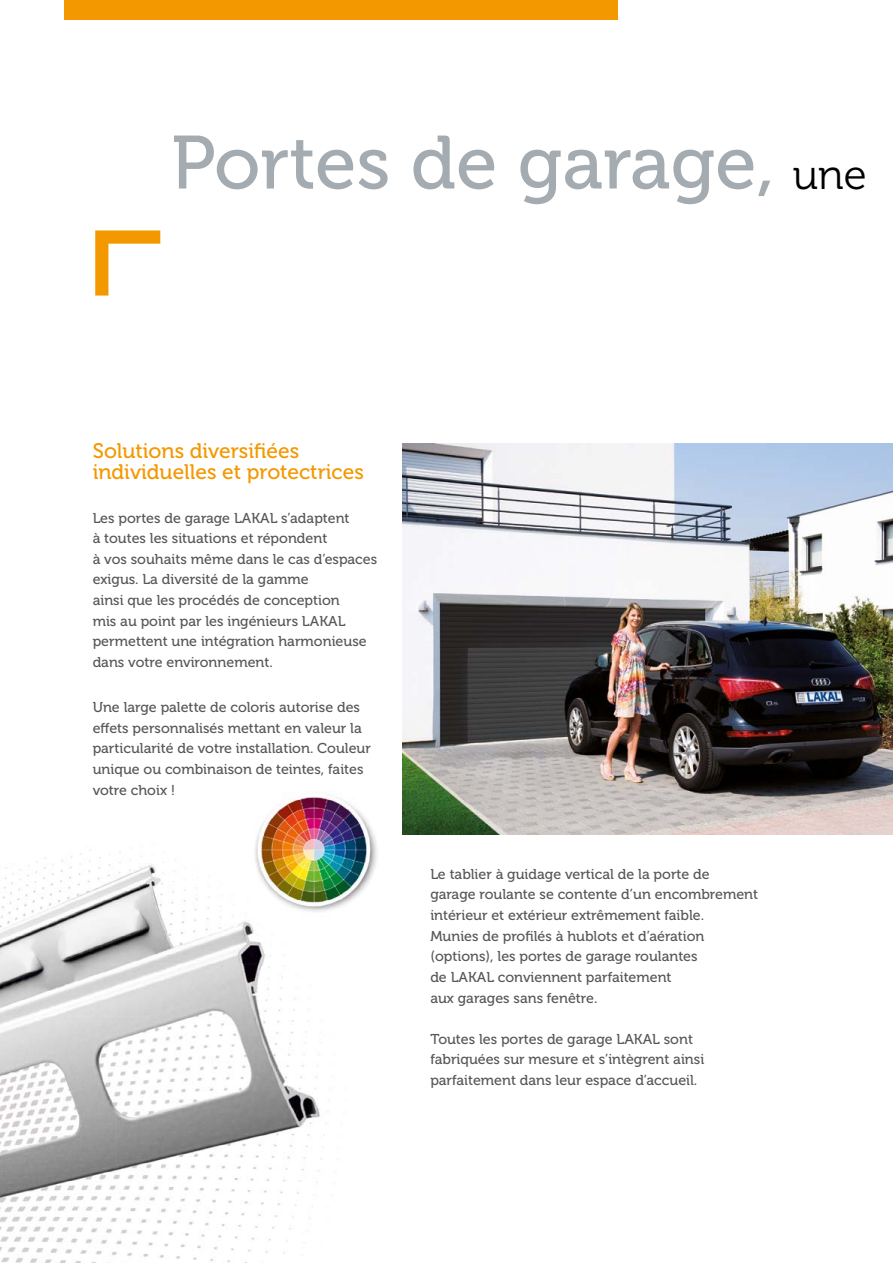
<style>
.page{position:relative;width:893px;height:1263px;background:#fff}
.page>*{position:absolute;margin:0;border:0;box-sizing:border-box;transform-origin:0 0}
.t1{font:75px "Museo 500";color:#a4acb1}
.t2{font:21px/21px "Museo 500";color:#f49800}
.t3{font:14.25px/20.7px "Museo 500";color:#575756}
.s1{font-family:"Museo 300";font-size:42px;color:#000}
</style>
<div class="page">
<img style="left:0;top:791px;width:377px;height:472px">
<div style="left:64px;top:0;width:554px;height:19px;background:#f49800"></div>
<svg style="left:95px;top:230px;width:65px;height:66px"></svg>
<img style="left:402px;top:444px;width:491px;height:390px">
<h1 class="t1" style="left:171px;top:122px;width:697px">Portes de garage, <span class="s1">une</span></h1>
<h2 class="t2" style="left:93px;top:441px;width:273px">Solutions diversifiées individuelles et protectrices</h2>
<p class="t3" style="left:93px;top:507px;width:286px">Les portes de garage LAKAL s’adaptent<br>à toutes les situations et répondent<br>à vos souhaits même dans le cas d’espaces exigus. La diversité de la gamme<br>ainsi que les procédés de conception<br>mis au point par les ingénieurs LAKAL permettent une intégration harmonieuse dans votre environnement.</p>
<p class="t3" style="left:93px;top:697px;width:280px">Une large palette de coloris autorise des effets personnalisés mettant en valeur la particularité de votre installation. Couleur unique ou combinaison de teintes, faites votre choix !</p>
<p class="t3" style="left:430px;top:864px;width:329px">Le tablier à guidage vertical de la porte de garage roulante se contente d’un encombrement intérieur et extérieur extrêmement faible.<br>Munies de profilés à hublots et d’aération (options), les portes de garage roulantes<br>de LAKAL conviennent parfaitement<br>aux garages sans fenêtre.</p>
<p class="t3" style="left:430px;top:1029px;width:275px">Toutes les portes de garage LAKAL sont fabriquées sur mesure et s’intègrent ainsi parfaitement dans leur espace d’accueil.</p>
</div>
